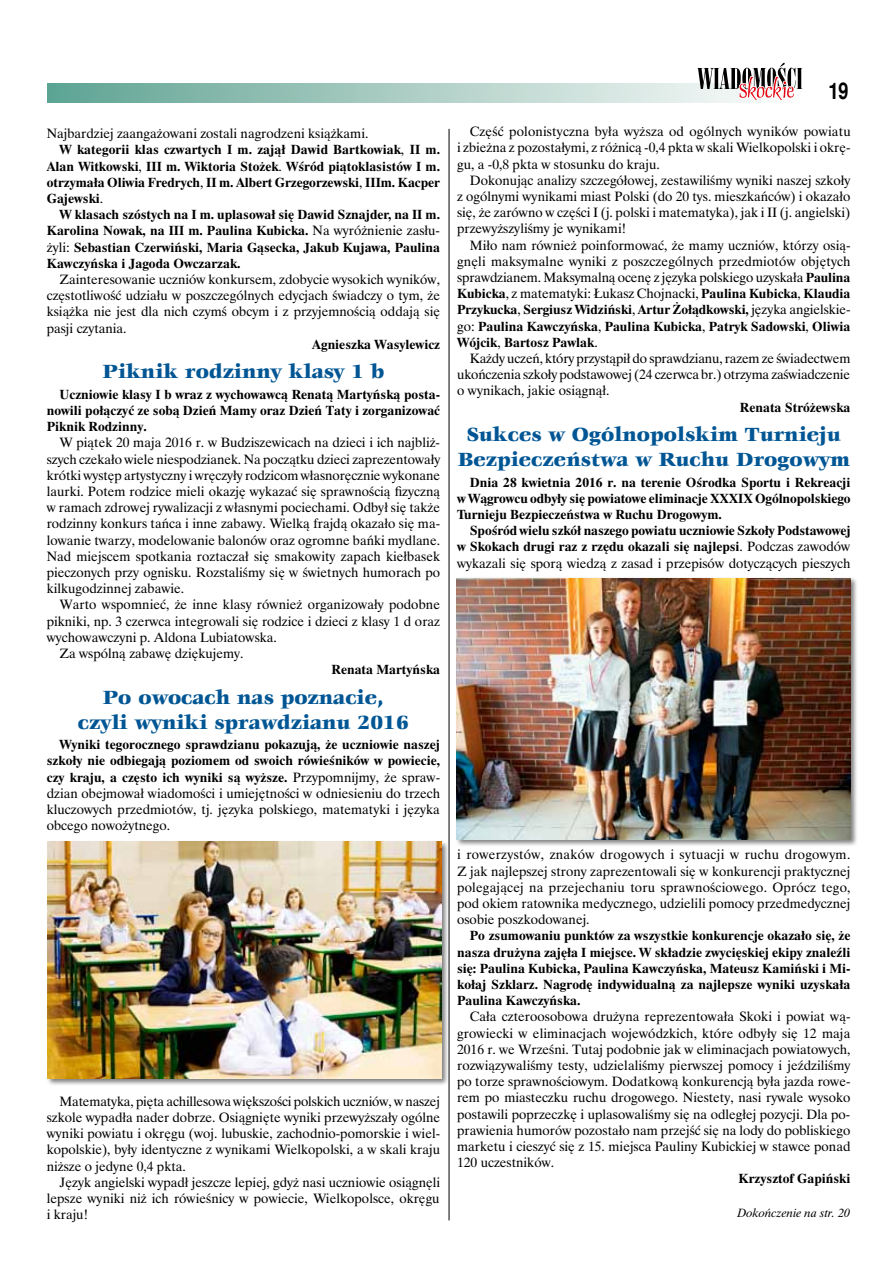
<style>
.page{position:relative;width:893px;height:1263px;background:#fff}
.page>*{position:absolute;margin:0;border:0;box-sizing:border-box;transform-origin:0 0}
.t1{font:700 22.5px "Switzerland Narrow";color:#000}
.t2{font:21px/25.2px "Veljovic Black CE Normal";color:#005694;text-align:center}
.t3{font:13.5px/16.2px "Time Ibis EE";color:#000;text-align:justify}
.t4{font:700 13.5px/16.2px "Time Ibis EE";color:#000;text-align:justify}
.t5{font:italic 12px "Time Ibis EE";color:#000}
.s1{font-weight:400}
.s2{font-weight:700}
</style>
<div class="page">
<svg style="left:47px;top:84px;width:756px;height:18px;background:#a4cac0"></svg>
<svg style="left:697px;top:63px;width:105px;height:39px"></svg>
<hr style="left:449px;top:129px;width:1px;height:1091px;background:#000">
<div style="left:46px;top:840px;width:403px;height:246px;background:#000;opacity:.5"></div>
<img style="left:48px;top:842px;width:393px;height:236px">
<div style="left:455px;top:577px;width:403px;height:270px;background:#000;opacity:.5"></div>
<img style="left:457px;top:578px;width:393px;height:261px">
<p class="t3" style="left:47px;top:125px;width:323px">Najbardziej zaangażowani zostali nagrodzeni książkami.</p>
<p class="t4" style="left:60px;top:141px;width:382px">W kategorii klas czwartych I m. zajął Dawid Bartkowiak<span class="s1">,</span> II m.</p>
<p class="t4" style="left:47px;top:158px;width:395px">Alan Witkowski<span class="s1">,</span> III m. Wiktoria Stożek<span class="s1">.</span> Wśród piątoklasistów I m.</p>
<p class="t4" style="left:47px;top:174px;width:395px">otrzymała Oliwia Fredrych<span class="s1">,</span> II m. Albert Grzegorzewski<span class="s1">,</span> IIIm. Kacper</p>
<p class="t4" style="left:47px;top:190px;width:58px">Gajewski<span class="s1">.</span></p>
<p class="t4" style="left:60px;top:206px;width:382px">W klasach szóstych na I m. uplasował się Dawid Sznajder, na II m.</p>
<p class="t4" style="left:47px;top:222px;width:395px">Karolina Nowak, na III m. Paulina Kubicka. <span class="s1">Na wyróżnienie zasłu-</span></p>
<p class="t4" style="left:47px;top:239px;width:395px"><span class="s1">żyli:</span> Sebastian Czerwiński, Maria Gąsecka, Jakub Kujawa, Paulina</p>
<p class="t4" style="left:47px;top:255px;width:195px">Kawczyńska i Jagoda Owczarzak.</p>
<p class="t3" style="left:47px;top:271px;width:395px;text-indent:13px">Zainteresowanie uczniów konkursem, zdobycie wysokich wyników, częstotliwość udziału w poszczególnych edycjach świadczy o tym, że książka nie jest dla nich czymś obcym i z przyjemnością oddają się pasji czytania.</p>
<p class="t4" style="left:312px;top:336px;width:129px">Agnieszka Wasylewicz</p>
<h2 class="t2" style="left:102px;top:360px;width:283px">Piknik rodzinny klasy 1 b</h2>
<p class="t4" style="left:47px;top:386px;width:395px;text-indent:13px">Uczniowie klasy I b wraz z wychowawcą Renatą Martyńską posta&shy;nowili połączyć ze sobą Dzień Mamy oraz Dzień Taty i zorganizować Piknik Rodzinny.</p>
<p class="t3" style="left:47px;top:434px;width:395px;text-indent:13px">W piątek 20 maja 2016 r. w Budziszewicach na dzieci i ich najbliż&shy;szych czekało wiele niespodzianek. Na początku dzieci zaprezentowały krótki występ artystyczny i wręczyły rodzicom własnoręcznie wykonane laurki. Potem rodzice mieli okazję wykazać się sprawnością fizyczną w ramach zdrowej rywalizacji z własnymi pociechami. Odbył się także rodzinny konkurs tańca i inne zabawy. Wielką frajdą okazało się ma&shy;lowanie twarzy, modelowanie balonów oraz ogromne bańki mydlane.<br>Nad miejscem spotkania roztaczał się smakowity zapach kiełbasek pieczonych przy ognisku. Rozstaliśmy się w świetnych humorach po kilkugodzinnej zabawie.</p>
<p class="t3" style="left:60px;top:596px;width:382px">Warto wspomnieć, że inne klasy również organizowały podobne</p>
<p class="t3" style="left:47px;top:613px;width:395px">pikniki, np. 3 czerwca integrowali się rodzice i dzieci z klasy 1 d oraz</p>
<p class="t3" style="left:47px;top:629px;width:232px">wychowawczyni p. Aldona Lubiatowska.</p>
<p class="t3" style="left:60px;top:645px;width:186px">Za wspólną zabawę dziękujemy.</p>
<p class="t4" style="left:331px;top:661px;width:110px">Renata Martyńska</p>
<h2 class="t2" style="left:78px;top:685px;width:332px">Po owocach nas poznacie, czyli wyniki sprawdzianu 2016</h2>
<p class="t3" style="left:47px;top:736px;width:395px;text-indent:13px"><span class="s2">Wyniki tegorocznego sprawdzianu pokazują, że uczniowie naszej szkoły nie odbiegają poziomem od swoich rówieśników w powiecie, czy kraju, a często ich wyniki są wyższe.</span> Przypomnijmy, że spraw&shy;dzian obejmował wiadomości i umiejętności w odniesieniu do trzech kluczowych przedmiotów, tj. języka polskiego, matematyki i języka obcego nowożytnego.</p>
<p class="t3" style="left:47px;top:1093px;width:395px;text-indent:13px">Matematyka, pięta achillesowa większości polskich uczniów, w naszej szkole wypadła nader dobrze. Osiągnięte wyniki przewyższały ogólne wyniki powiatu i okręgu (woj. lubuskie, zachodnio-pomorskie i wiel&shy;kopolskie), były identyczne z wynikami Wielkopolski, a w skali kraju niższe o jedyne 0,4 pkta.</p>
<p class="t3" style="left:47px;top:1174px;width:395px;text-indent:13px">Język angielski wypadł jeszcze lepiej, gdyż nasi uczniowie osiągnęli lepsze wyniki niż ich rówieśnicy w powiecie, Wielkopolsce, okręgu i kraju!</p>
<h1 class="t1" style="left:828px;top:78px;width:22px">19</h1>
<p class="t3" style="left:457px;top:123px;width:395px;text-indent:13px">Część polonistyczna była wyższa od ogólnych wyników powiatu i zbieżna z pozostałymi, z różnicą -0,4 pkta w skali Wielkopolski i okrę&shy;gu, a -0,8 pkta w stosunku do kraju.</p>
<p class="t3" style="left:457px;top:172px;width:395px;text-indent:13px">Dokonując analizy szczegółowej, zestawiliśmy wyniki naszej szkoły z ogólnymi wynikami miast Polski (do 20 tys. mieszkańców) i okazało się, że zarówno w części I (j. polski i matematyka), jak i II (j. angielski) przewyższyliśmy je wynikami!</p>
<p class="t3" style="left:457px;top:237px;width:395px;text-indent:13px">Miło nam również poinformować, że mamy uczniów, którzy osią&shy;gnęli maksymalne wyniki z poszczególnych przedmiotów objętych sprawdzianem. Maksymalną ocenę z języka polskiego uzyskała <span class="s2">Paulina Kubicka</span>, z matematyki: Łukasz Chojnacki, <span class="s2">Paulina Kubicka</span>, <span class="s2">Klaudia Przykucka</span>, <span class="s2">Sergiusz Widziński</span>, <span class="s2">Artur Żołądkowski,</span> języka angielskie&shy;go: <span class="s2">Paulina Kawczyńska</span>, <span class="s2">Paulina Kubicka</span>, <span class="s2">Patryk Sadowski</span>, <span class="s2">Oliwia Wójcik</span>, <span class="s2">Bartosz Pawlak</span>.</p>
<p class="t3" style="left:457px;top:350px;width:395px;text-indent:13px">Każdy uczeń, który przystąpił do sprawdzianu, razem ze świadectwem ukończenia szkoły podstawowej (24 czerwca br.) otrzyma zaświadczenie o wynikach, jakie osiągnął.</p>
<p class="t4" style="left:740px;top:399px;width:112px">Renata Stróżewska</p>
<h2 class="t2" style="left:458px;top:423px;width:394px">Sukces w Ogólnopolskim Turnieju<br>Bezpieczeństwa w Ruchu Drogowym</h2>
<p class="t4" style="left:457px;top:474px;width:395px;text-indent:13px">Dnia 28 kwietnia 2016 r. na terenie Ośrodka Sportu i Rekreacji w Wągrowcu odbyły się powiatowe eliminacje XXXIX Ogólnopolskiego Turnieju Bezpieczeństwa w Ruchu Drogowym.</p>
<p class="t4" style="left:457px;top:522px;width:395px;text-indent:13px">Spośród wielu szkół naszego powiatu uczniowie Szkoły Podstawowej w Skokach drugi raz z rzędu okazali się najlepsi<span class="s1">. Podczas zawodów wykazali się sporą wiedzą z zasad i przepisów dotyczących pieszych</span></p>
<p class="t3" style="left:457px;top:846px;width:395px">i rowerzystów, znaków drogowych i sytuacji w ruchu drogowym.<br>Z jak najlepszej strony zaprezentowali się w konkurencji praktycznej polegającej na przejechaniu toru sprawnościowego. Oprócz tego, pod okiem ratownika medycznego, udzielili pomocy przedmedycznej osobie poszkodowanej.</p>
<p class="t4" style="left:457px;top:927px;width:395px;text-indent:13px">Po zsumowaniu punktów za wszystkie konkurencje okazało się, że nasza drużyna zajęła I miejsce. W składzie zwycięskiej ekipy znaleźli się: Paulina Kubicka, Paulina Kawczyńska, Mateusz Kamiński i Mi&shy;kołaj Szklarz. Nagrodę indywidualną za najlepsze wyniki uzyskała Paulina Kawczyńska.</p>
<p class="t3" style="left:457px;top:1008px;width:395px;text-indent:13px">Cała czteroosobowa drużyna reprezentowała Skoki i powiat wą&shy;growiecki w eliminacjach wojewódzkich, które odbyły się 12 maja 2016 r. we Wrześni. Tutaj podobnie jak w eliminacjach powiatowych, rozwiązywaliśmy testy, udzielaliśmy pierwszej pomocy i jeździliśmy po torze sprawnościowym. Dodatkową konkurencją była jazda rowe&shy;rem po miasteczku ruchu drogowego. Niestety, nasi rywale wysoko postawili poprzeczkę i uplasowaliśmy się na odległej pozycji. Dla po&shy;prawienia humorów pozostało nam przejść się na lody do pobliskiego marketu i cieszyć się z 15. miejsca Pauliny Kubickiej w stawce ponad 120 uczestników.</p>
<p class="t4" style="left:739px;top:1170px;width:113px">Krzysztof Gapiński</p>
<p class="t5" style="left:737px;top:1205px;width:114px">Dokończenie na str. 20</p>
</div>
